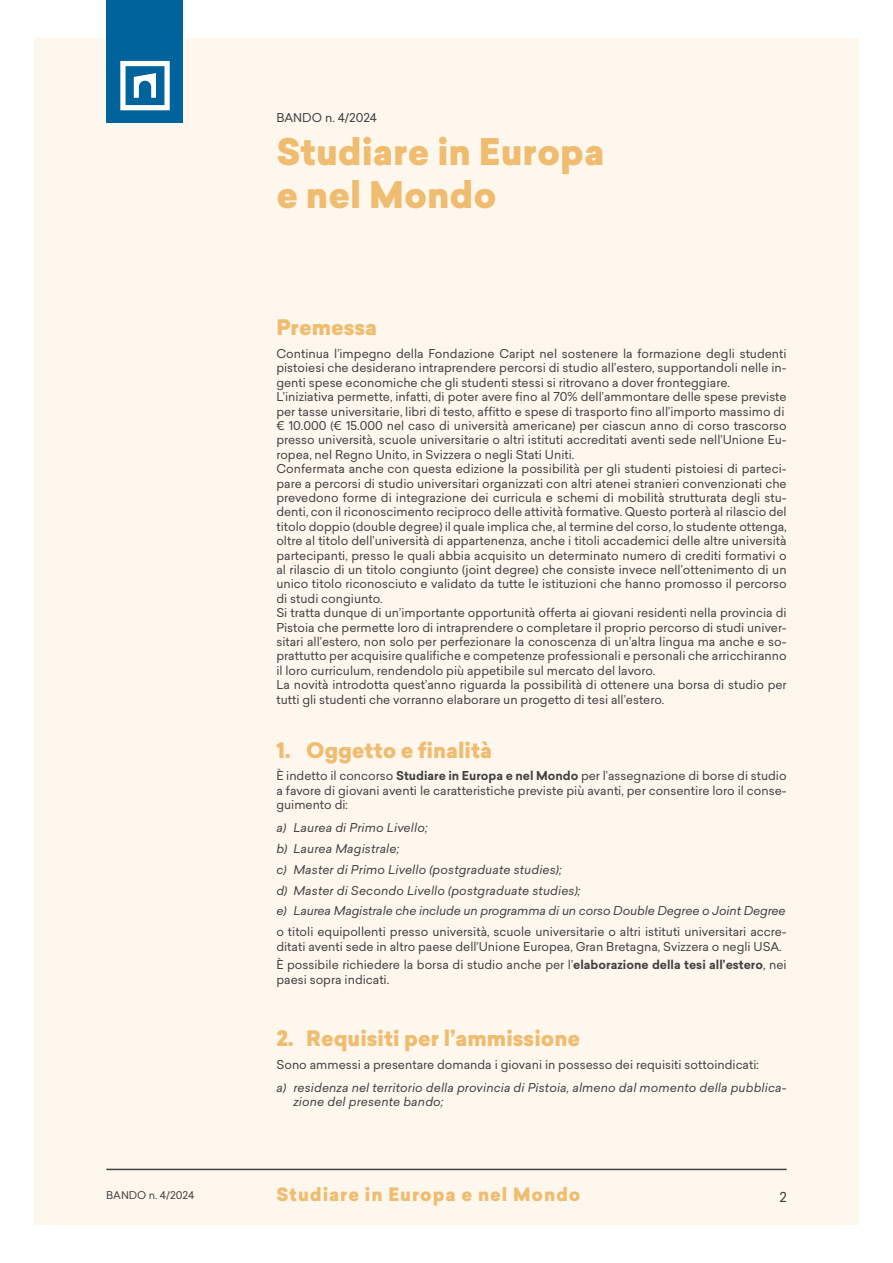
<style>
.page{position:relative;width:893px;height:1263px;background:#fff}
.page>*{position:absolute;margin:0;border:0;box-sizing:border-box;transform-origin:0 0}
.t1{font:900 36px/43.2px "Sailec";color:#efbc70}
.t2{font:900 21px "Sailec";color:#efbc70}
.t3{font:900 18px "Sailec";letter-spacing:.05em;color:#efbc70}
.t4{font:13.5px "Sailec";color:#414042}
.t5{font:12px/14.4px "Sailec";color:#414042}
.t6{font:italic 12px/20.9px "Sailec";letter-spacing:.01em;color:#414042}
.t7{font:10.5px "Sailec";color:#414042}
.s1{font-weight:700}
</style>
<div class="page">
<div style="left:34px;top:38px;width:825px;height:1187px;background:#fdf7ee"></div>
<hr style="left:106px;top:1169px;width:681px;height:1px;background:#414042">
<div style="left:106px;top:0;width:77px;height:123px;background:#00639c"></div>
<svg style="left:120px;top:61px;width:50px;height:49px"></svg>
<p class="t5" style="left:276px;top:110px;width:102px">BANDO n. 4/2024</p>
<h1 class="t1" style="left:276px;top:131px;width:329px">Studiare in Europa e nel Mondo</h1>
<h2 class="t2" style="left:276px;top:312px;width:102px">Premessa</h2>
<p class="t5" style="left:276px;top:346px;width:512px">Continua l’impegno della Fondazione Caript nel sostenere la formazione degli studenti pistoiesi che desiderano intraprendere percorsi di studio all’estero, supportandoli nelle in&shy;genti spese economiche che gli studenti stessi si ritrovano a dover fronteggiare.<br>L’iniziativa permette, infatti, di poter avere fino al 70% dell’ammontare delle spese previste per tasse universitarie, libri di testo, affitto e spese di trasporto fino all’importo massimo di € 10.000 (€ 15.000 nel caso di università americane) per ciascun anno di corso trascorso presso università, scuole universitarie o altri istituti accreditati aventi sede nell’Unione Eu&shy;ropea, nel Regno Unito, in Svizzera o negli Stati Uniti.<br>Confermata anche con questa edizione la possibilità per gli studenti pistoiesi di parteci&shy;pare a percorsi di studio universitari organizzati con altri atenei stranieri convenzionati che prevedono forme di integrazione dei curricula e schemi di mobilità strutturata degli stu&shy;denti, con il riconoscimento reciproco delle attività formative. Questo porterà al rilascio del titolo doppio (double degree) il quale implica che, al termine del corso, lo studente ottenga, oltre al titolo dell’università di appartenenza, anche i titoli accademici delle altre università partecipanti, presso le quali abbia acquisito un determinato numero di crediti formativi o al rilascio di un titolo congiunto (joint degree) che consiste invece nell’ottenimento di un unico titolo riconosciuto e validato da tutte le istituzioni che hanno promosso il percorso di studi congiunto.<br>Si tratta dunque di un’importante opportunità offerta ai giovani residenti nella provincia di Pistoia che permette loro di intraprendere o completare il proprio percorso di studi univer&shy;sitari all’estero, non solo per perfezionare la conoscenza di un’altra lingua ma anche e so&shy;prattutto per acquisire qualifiche e competenze professionali e personali che arricchiranno il loro curriculum, rendendolo più appetibile sul mercato del lavoro.<br>La novità introdotta quest’anno riguarda la possibilità di ottenere una borsa di studio per tutti gli studenti che vorranno elaborare un progetto di tesi all’estero.</p>
<h2 class="t2" style="left:276px;top:735px;width:217px">1. Oggetto e finalità</h2>
<p class="t5" style="left:276px;top:769px;width:512px;text-align:justify">È indetto il concorso <span class="s1">Studiare in Europa e nel Mondo</span> per l’assegnazione di borse di studio a favore di giovani aventi le caratteristiche previste più avanti, per consentire loro il conse&shy;guimento di:</p>
<p class="t6" style="left:276px;top:817px;width:511px">a) Laurea di Primo Livello;<br>b) Laurea Magistrale;<br>c) Master di Primo Livello (postgraduate studies);<br>d) Master di Secondo Livello (postgraduate studies);<br>e) Laurea Magistrale che include un programma di un corso Double Degree o Joint Degree</p>
<p class="t5" style="left:276px;top:924px;width:512px">o titoli equipollenti presso università, scuole universitarie o altri istituti universitari accre&shy;ditati aventi sede in altro paese dell’Unione Europea, Gran Bretagna, Svizzera o negli USA.</p>
<p class="t5" style="left:276px;top:957px;width:512px">È possibile richiedere la borsa di studio anche per l’<span class="s1">elaborazione della tesi all’estero</span>, nei paesi sopra indicati.</p>
<h2 class="t2" style="left:276px;top:1023px;width:305px">2. Requisiti per l’ammissione</h2>
<p class="t5" style="left:276px;top:1057px;width:484px">Sono ammessi a presentare domanda i giovani in possesso dei requisiti sottoindicati:</p>
<p class="t6" style="left:293px;top:1080px;width:495px;line-height:14.4px;text-indent:-17px">a) residenza nel territorio della provincia di Pistoia, almeno dal momento della pubblica&shy;zione del presente bando;</p>
<p class="t7" style="left:106px;top:1188px;width:90px">BANDO n. 4/2024</p>
<h3 class="t3" style="left:276px;top:1182px;width:306px">Studiare in Europa e nel Mondo</h3>
<p class="t4" style="left:779px;top:1188px;width:9px">2</p>
</div>
